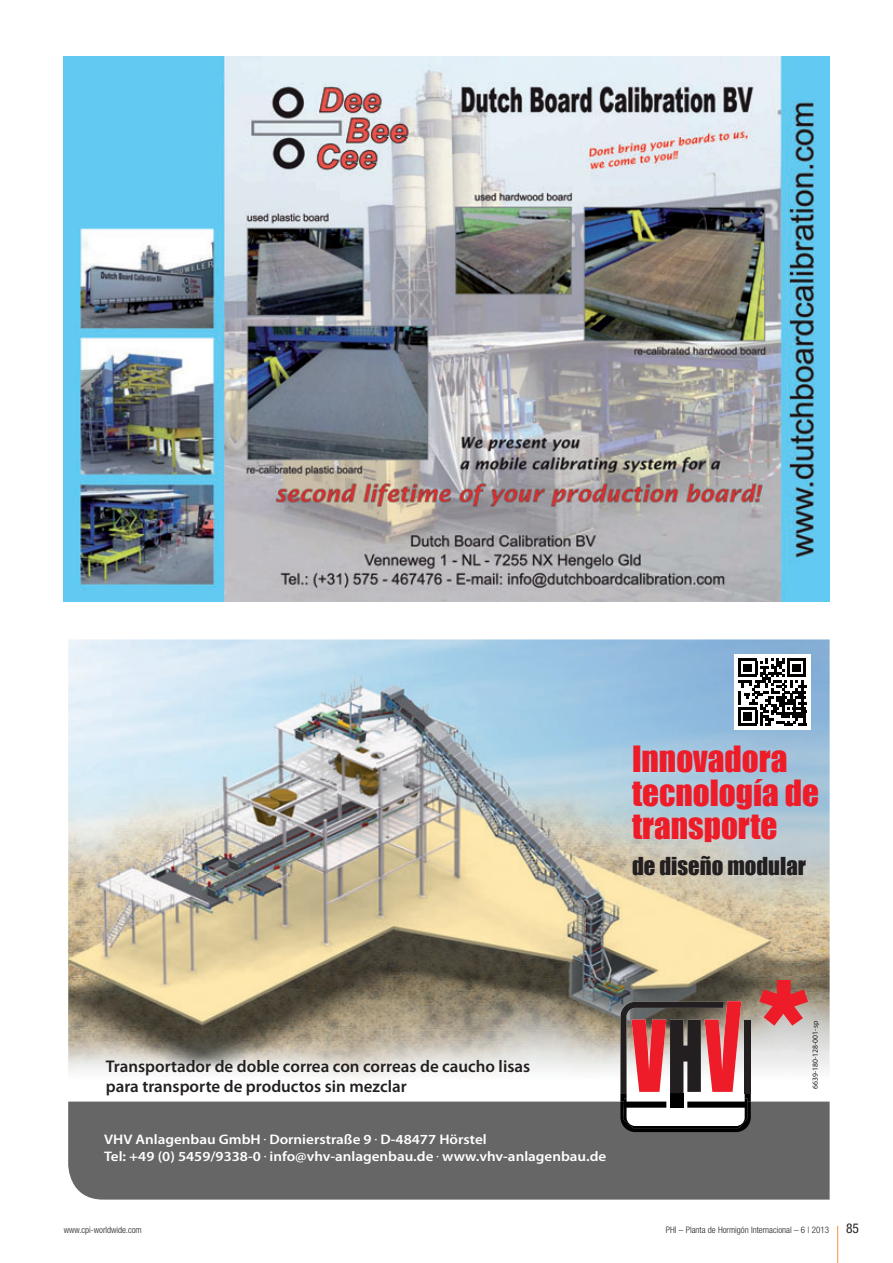
<style>
.page{position:relative;width:893px;height:1263px;background:#fff}
.page>*{position:absolute;margin:0;border:0;box-sizing:border-box;transform-origin:0 0}
.t1{font:33.15px/33.2px "Impact";color:#ee1c28}
.t2{font:22.8px "Impact";color:#231f20}
.t3{font:600 16.95px/20.1px "Myriad Pro";color:#231f20}
.t4{font:600 13.95px/16.6px "Myriad Pro";color:#fff;scale:1.09 1}
.t5{font:condensed 13.5px "Helvetica Neue";color:#231f20}
.t6{font:300 condensed 9px "Helvetica Neue";color:#231f20}
.t7{font:7.65px "Myriad Pro";color:#231f20}
</style>
<div class="page">
<hr style="left:837px;top:1226px;width:1px;height:37px;background:#f69238">
<img style="left:68px;top:639px;width:761px;height:454px">
<div style="left:68px;top:1101px;width:761px;height:98px;background:#666"></div>
<div style="left:734px;top:654px;width:76px;height:76px;background:#fff"></div>
<svg style="left:738px;top:658px;width:68px;height:68px"></svg>
<hr style="left:787px;top:658px;width:19px;height:3px;background:#000001">
<svg style="left:759px;top:980px;width:49px;height:46px"></svg>
<img style="left:620px;top:1002px;width:104px;height:91px">
<img style="left:745px;top:1020px;width:6px;height:73px">
<svg style="left:620px;top:1093px;width:131px;height:39px"></svg>
<img style="left:631px;top:1020px;width:35px;height:72px">
<img style="left:704px;top:1001px;width:37px;height:91px">
<div style="left:670px;top:1093px;width:13px;height:6px;background:#000"></div>
<img style="left:670px;top:1020px;width:31px;height:73px">
<div style="left:670px;top:1099px;width:13px;height:9px;background:#000"></div>
<img style="left:64px;top:56px;width:765px;height:546px">
<h1 class="t1" style="left:632px;top:742px;width:188px">Innovadora tecnología de transporte</h1>
<h2 class="t2" style="left:632px;top:852px;width:175px">de diseño modular</h2>
<p class="t3" style="left:106px;top:1058px;width:426px">Transportador de doble correa con correas de caucho lisas para transporte de productos sin mezclar</p>
<p class="t4" style="left:104px;top:1132px;width:462px">VHV Anlagenbau GmbH . Dornierstraße 9 . D-48477 Hörstel<br>Tel: +49 (0) 5459/9338-0 . info@vhv-anlagenbau.de . www.vhv-anlagenbau.de</p>
<p class="t7" style="left:813px;top:1089px;width:70px;rotate:-90deg">6639-180-128-001-sp</p>
<p class="t6" style="left:64px;top:1226px;width:79px">www.cpi-worldwide.com</p>
<p class="t6" style="left:666px;top:1226px;width:165px">PHI – Planta de Hormigón Internacional – 6 | 2013</p>
<p class="t5" style="left:846px;top:1223px;width:14px">85</p>
</div>
